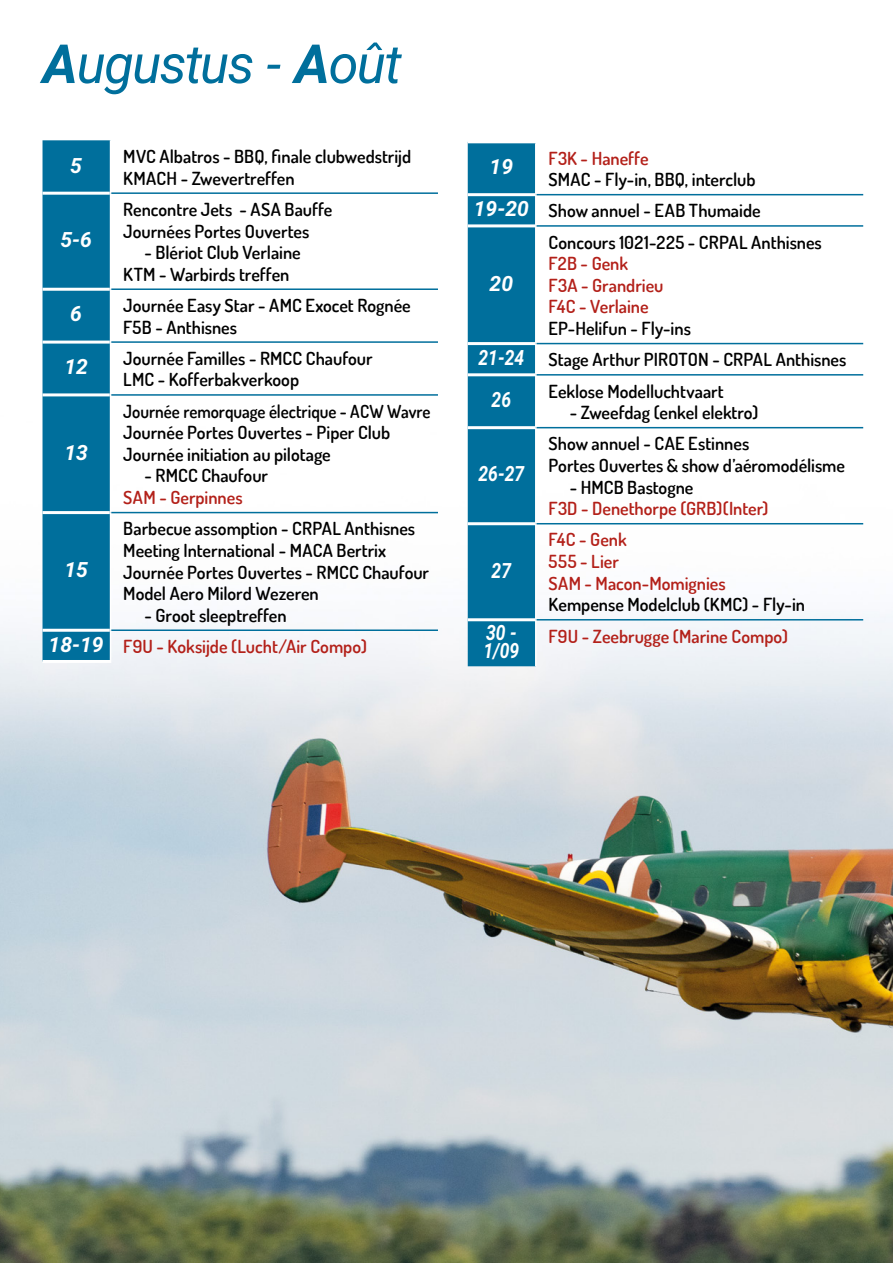
<style>
.page{position:relative;width:893px;height:1263px;background:#fff}
.page>*{position:absolute;margin:0;border:0;box-sizing:border-box;transform-origin:0 0}
.t1{font:italic 54px "Roboto";letter-spacing:-.035em;color:#006f9c}
.t2{font:italic 700 21px/18px "Roboto";color:#fff;scale:.83 1}
.t3{font:italic 700 21px "Roboto";color:#fff}
.t4{font:600 18px/21.6px "Dosis";color:#000}
.t5{font:600 18px/21.6px "Dosis";color:#b32019}
.t6{font:600 18px/21.6px "Dosis";color:#000;scale:.94 1}
.s1{font-weight:700}
.s2{color:#000}
.s3{font-family:"Roboto";font-weight:700;font-style:italic;font-size:21px;color:#fff}
</style>
<div class="page">
<img style="left:0;top:376px;width:893px;height:887px">
<div style="left:43px;top:140px;width:67px;height:520px;background:#006f9c"></div>
<hr style="left:110px;top:342px;width:1px;height:53px;background:#fff">
<hr style="left:110px;top:395px;width:1px;height:118px;background:#fff">
<hr style="left:110px;top:513px;width:1px;height:117px;background:#fff">
<hr style="left:110px;top:630px;width:1px;height:30px;background:#fff">
<hr style="left:43px;top:192px;width:67px;height:3px;background:#fff">
<hr style="left:43px;top:288px;width:67px;height:3px;background:#fff">
<hr style="left:43px;top:341px;width:67px;height:3px;background:#fff">
<hr style="left:43px;top:393px;width:67px;height:3px;background:#fff">
<hr style="left:43px;top:511px;width:67px;height:3px;background:#fff">
<hr style="left:43px;top:629px;width:67px;height:3px;background:#fff">
<hr style="left:43px;top:660px;width:68px;height:3px;background:#fff">
<hr style="left:111px;top:192px;width:327px;height:2px;background:#006f9c">
<hr style="left:111px;top:288px;width:327px;height:2px;background:#006f9c">
<hr style="left:111px;top:341px;width:327px;height:2px;background:#006f9c">
<hr style="left:111px;top:394px;width:327px;height:2px;background:#006f9c">
<hr style="left:111px;top:512px;width:327px;height:1px;background:#006f9c">
<hr style="left:111px;top:629px;width:327px;height:2px;background:#006f9c">
<div style="left:468px;top:143px;width:67px;height:523px;background:#006f9c"></div>
<hr style="left:535px;top:375px;width:1px;height:53px;background:#fff">
<hr style="left:535px;top:428px;width:1px;height:96px;background:#fff">
<hr style="left:535px;top:524px;width:1px;height:96px;background:#fff">
<hr style="left:535px;top:620px;width:1px;height:46px;background:#fff">
<hr style="left:468px;top:193px;width:67px;height:3px;background:#fff">
<hr style="left:468px;top:224px;width:67px;height:3px;background:#fff">
<hr style="left:468px;top:342px;width:67px;height:3px;background:#fff">
<hr style="left:468px;top:373px;width:67px;height:3px;background:#fff">
<hr style="left:468px;top:426px;width:67px;height:3px;background:#fff">
<hr style="left:468px;top:522px;width:67px;height:3px;background:#fff">
<hr style="left:468px;top:618px;width:67px;height:3px;background:#fff">
<hr style="left:536px;top:194px;width:327px;height:1px;background:#006f9c">
<hr style="left:536px;top:225px;width:327px;height:2px;background:#006f9c">
<hr style="left:536px;top:343px;width:327px;height:1px;background:#006f9c">
<hr style="left:536px;top:374px;width:327px;height:2px;background:#006f9c">
<hr style="left:536px;top:427px;width:327px;height:1px;background:#006f9c">
<hr style="left:536px;top:523px;width:327px;height:1px;background:#006f9c">
<hr style="left:536px;top:619px;width:327px;height:1px;background:#006f9c">
<h1 class="t1" style="left:43px;top:26px;width:361px"><span class="s1">A</span>ugustus - <span class="s1">A</span>oût</h1>
<p class="t3" style="left:70px;top:150px;width:13px">5</p>
<p class="t4" style="left:123px;top:145px;width:289px">MVC Albatros - BBQ, finale clubwedstrijd<br>KMACH - Zwevertreffen</p>
<p class="t3" style="left:60px;top:225px;width:33px">5-6</p>
<p class="t4" style="left:123px;top:198px;width:211px">Rencontre Jets - ASA Bauffe<br>Journées Portes Ouvertes</p>
<p class="t4" style="left:123px;top:241px;width:179px;text-indent:21px">- Blériot Club Verlaine<br>KTM - Warbirds treffen</p>
<p class="t3" style="left:70px;top:299px;width:13px">6</p>
<p class="t4" style="left:123px;top:294px;width:289px">Journée Easy Star - AMC Exocet Rognée<br>F5B - Anthisnes</p>
<p class="t3" style="left:64px;top:352px;width:25px">12</p>
<p class="t4" style="left:123px;top:347px;width:251px">Journée Familles - RMCC Chaufour<br>LMC - Kofferbakverkoop</p>
<p class="t3" style="left:64px;top:437px;width:25px">13</p>
<p class="t6" style="left:123px;top:400px;width:328px">Journée remorquage électrique - ACW Wavre<br>Journée Portes Ouvertes - Piper Club<br>Journée initiation au pilotage</p>
<p class="t4" style="left:145px;top:465px;width:125px">- RMCC Chaufour</p>
<p class="t5" style="left:123px;top:486px;width:121px">SAM - Gerpinnes</p>
<p class="t4" style="left:123px;top:517px;width:307px">Barbecue assomption - CRPAL Anthisnes Meeting International - MACA Bertrix Journée Portes Ouvertes - RMCC Chaufour Model Aero Milord Wezeren</p>
<p class="t5" style="left:49px;top:599px;width:320px;line-height:31.2px;text-indent:96px"><span class="s2">- Groot sleeptreffen<br></span><span class="s3">18-19</span> F9U - Koksijde (Lucht/Air Compo)</p>
<p class="t3" style="left:64px;top:555px;width:25px">15</p>
<p class="t5" style="left:549px;top:147px;width:102px">F3K - Haneffe</p>
<p class="t4" style="left:474px;top:164px;width:288px;line-height:31.2px;text-align:right">SMAC - Fly-in, BBQ, interclub<br><span class="s3">19-20</span> Show annuel - EAB Thumaide</p>
<p class="t3" style="left:490px;top:152px;width:25px">19</p>
<p class="t4" style="left:549px;top:231px;width:275px">Concours 1021-225 - CRPAL Anthisnes</p>
<p class="t5" style="left:549px;top:252px;width:116px">F2B - Genk<br>F3A - Grandrieu<br>F4C - Verlaine</p>
<p class="t4" style="left:478px;top:312px;width:369px;line-height:31.2px;text-indent:70px">EP-Helifun - Fly-ins<br><span class="s3">21-24</span> Stage Arthur PIROTON - CRPAL Anthisnes</p>
<p class="t2" style="left:492px;top:390px;width:25px">26</p>
<p class="t3" style="left:490px;top:268px;width:25px">20</p>
<p class="t4" style="left:549px;top:380px;width:177px">Eeklose Modelluchtvaart</p>
<p class="t4" style="left:570px;top:401px;width:190px">- Zweefdag (enkel elektro)</p>
<p class="t2" style="left:478px;top:464px;width:57px">26-27</p>
<p class="t2" style="left:492px;top:560px;width:25px">27</p>
<p class="t4" style="left:549px;top:433px;width:298px">Show annuel - CAE Estinnes<br>Portes Ouvertes &amp; show d’aéromodélisme</p>
<p class="t4" style="left:570px;top:476px;width:125px">- HMCB Bastogne</p>
<p class="t5" style="left:549px;top:497px;width:221px">F3D - Denethorpe (GRB)(Inter)</p>
<p class="t5" style="left:549px;top:529px;width:179px">F4C - Genk<br>555 - Lier<br>SAM - Macon-Momignies</p>
<p class="t4" style="left:549px;top:593px;width:258px">Kempense Modelclub (KMC) - Fly-in</p>
<p class="t2" style="left:483px;top:622px;width:45px">30 -<br>1/09</p>
<p class="t5" style="left:549px;top:625px;width:241px">F9U - Zeebrugge (Marine Compo)</p>
</div>
